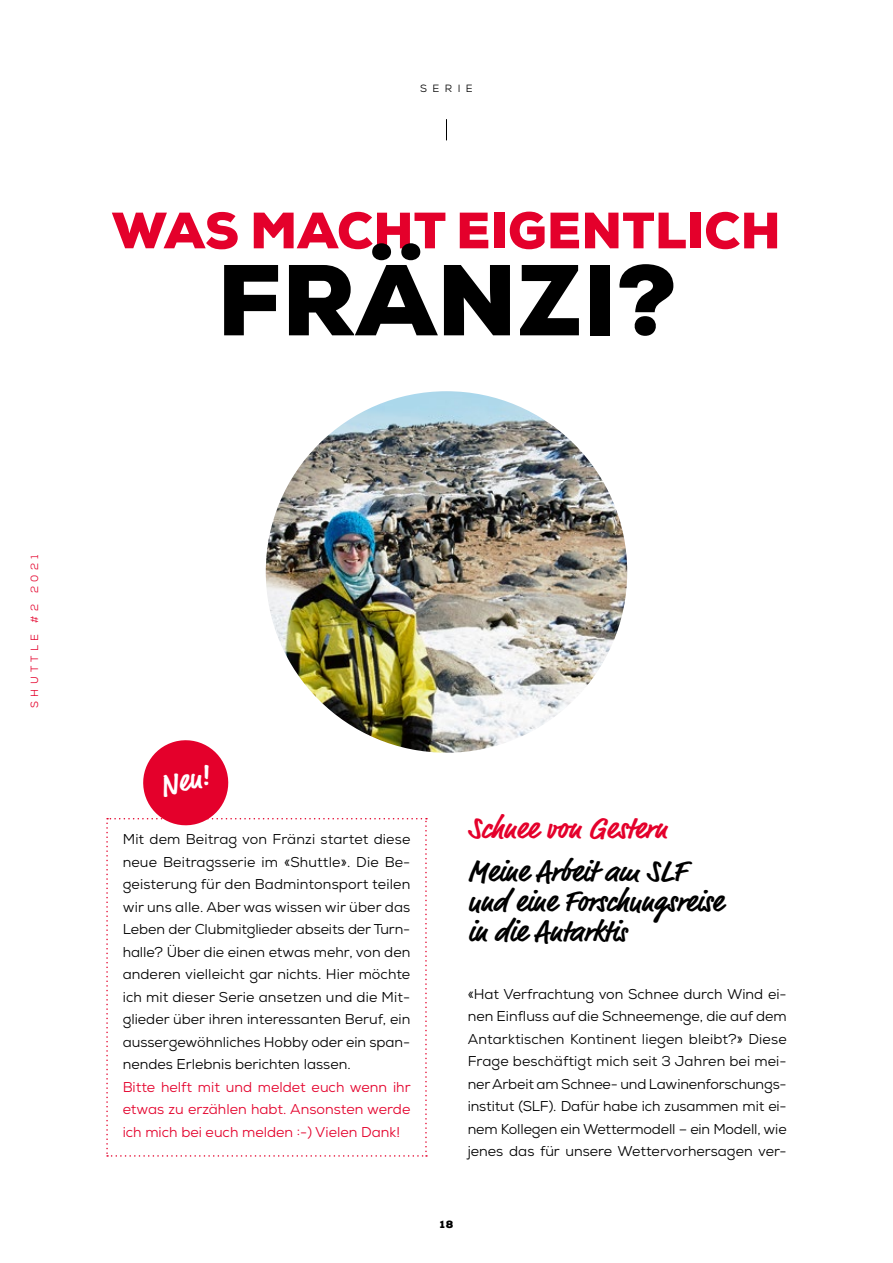
<style>
.page{position:relative;width:893px;height:1263px;background:#fff}
.page>*{position:absolute;margin:0;border:0;box-sizing:border-box;transform-origin:0 0}
.t1{font:900 100.5px "Nexa";letter-spacing:.005em;color:#000}
.t2{font:900 51px "Nexa";letter-spacing:.005em;color:#e4002b}
.t3{font:700 30px/30px "Market Pro";color:#000}
.t4{font:700 30px "Market Pro";color:#e4002b}
.t5{font:700 30px "Market Pro";color:#fff}
.t6{font:14.25px/22.5px "Nexa";color:#000;text-align:justify}
.t7{font:14.25px/22.5px "Nexa";color:#e4002b;text-align:justify}
.t8{font:10.5px "Nexa";letter-spacing:.415em;color:#e4002b}
.t9{font:10.5px "Nexa";letter-spacing:.515em;color:#000}
.t10{font:900 10.5px "Nexa";color:#000}
.s1{font-size:27px}
</style>
<div class="page">
<svg style="left:446px;top:119px;width:1px;height:21px"></svg>
<svg style="left:106px;top:738px;width:321px;height:419px"></svg>
<img style="left:266px;top:391px;width:361px;height:362px;border-radius:181px">
<p class="t9" style="left:420px;top:82px;width:54px">SERIE</p>
<h2 class="t2" style="left:112px;top:198px;width:670px">WAS MACHT EIGENTLICH</h2>
<h1 class="t1" style="left:217px;top:236px;width:461px">FRÄNZI?</h1>
<p class="t8" style="left:28px;top:708px;width:154px;rotate:-90deg">SHUTTLE #2 2021</p>
<h3 class="t5" style="left:155px;top:767px;width:52px;rotate:-15deg">Neu!</h3>
<p class="t6" style="left:123px;top:828px;width:289px">Mit dem Beitrag von Fränzi startet diese neue Beitragsserie im «Shuttle». Die Be&shy;geisterung für den Badmintonsport teilen wir uns alle. Aber was wissen wir über das Leben der Clubmitglieder abseits der Turn&shy;halle? Über die einen etwas mehr, von den anderen vielleicht gar nichts. Hier möchte ich mit dieser Serie ansetzen und die Mit&shy;glieder über ihren interessanten Beruf, ein aussergewöhnliches Hobby oder ein span&shy;nendes Erlebnis berichten lassen.</p>
<p class="t7" style="left:123px;top:1076px;width:289px">Bitte helft mit und meldet euch wenn ihr etwas zu erzählen habt. Ansonsten werde ich mich bei euch melden :-) Vielen Dank!</p>
<h3 class="t4" style="left:468px;top:808px;width:201px">Schnee von Gestern</h3>
<h3 class="t3" style="left:468px;top:857px;width:257px">Meine Arbeit am SLF und eine Forschungsreise in die Antarkti<span class="s1">s</span></h3>
<p class="t6" style="left:468px;top:983px;width:320px">«Hat Verfrachtung von Schnee durch Wind ei&shy;nen Einfluss auf die Schneemenge, die auf dem Antarktischen Kontinent liegen bleibt?» Diese Frage beschäftigt mich seit 3 Jahren bei mei&shy;ner Arbeit am Schnee- und Lawinenforschungs&shy;institut (SLF). Dafür habe ich zusammen mit ei&shy;nem Kollegen ein Wettermodell – ein Modell, wie jenes das für unsere Wettervorhersagen ver-</p>
<p class="t10" style="left:440px;top:1217px;width:15px">18</p>
</div>
